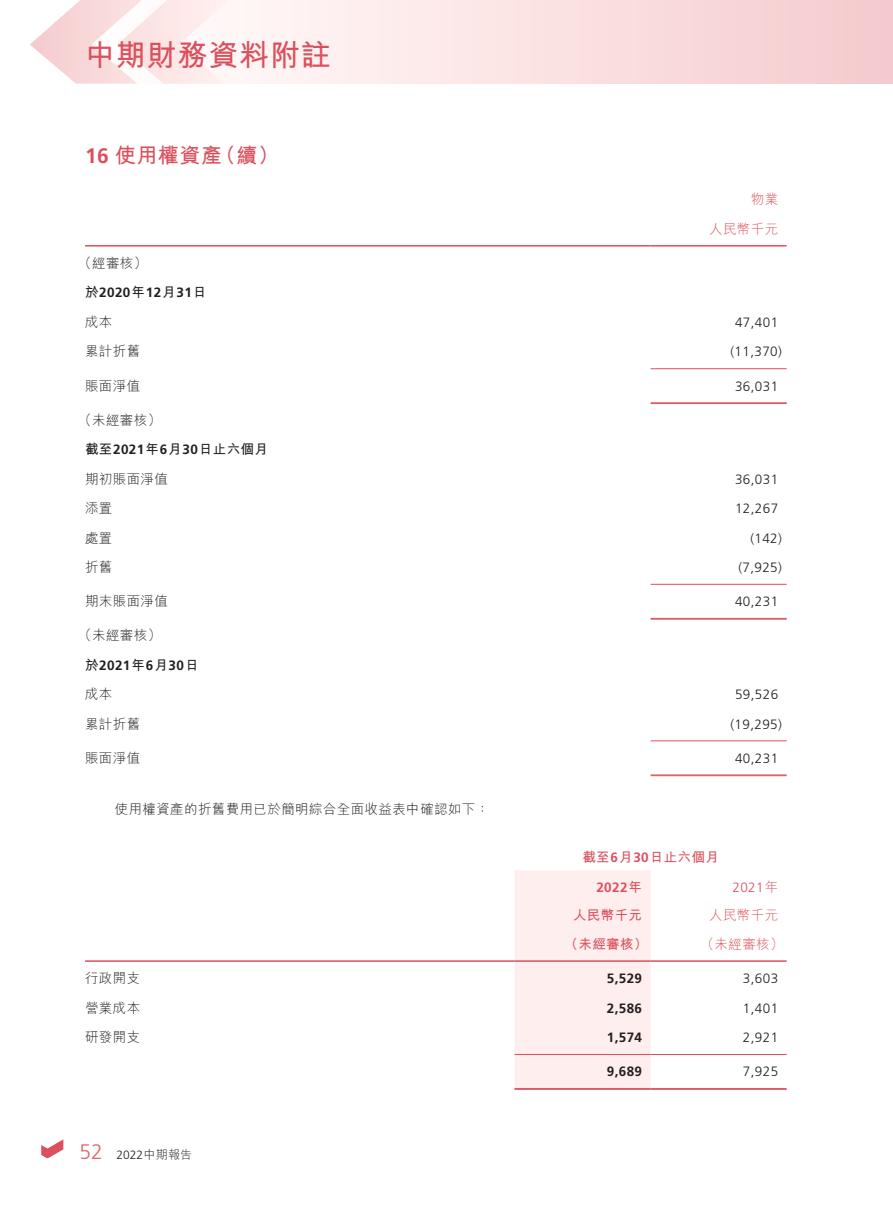
<style>
.page{position:relative;width:893px;height:1212px;background:#fff}
.page>*{position:absolute;margin:0;border:0;box-sizing:border-box;transform-origin:0 0}
.t1{font:700 30px "M Hei HK";letter-spacing:.03em;color:#db505c}
.t2{font:700 21px "M Hei HK";letter-spacing:.03em;color:#db505c}
.t3{font:300 13.5px/29.5px "M Hei HK";letter-spacing:.03em;color:#231f20}
.t4{font:300 13.5px "Frutiger LT Std";letter-spacing:.03em;color:#231f20}
.t5{font:700 13.5px "Frutiger LT Std";letter-spacing:.03em;color:#231f20}
.t6{font:700 13.5px "M Hei HK";letter-spacing:.03em;color:#db505c}
.t7{font:300 13.5px/29.5px "M Hei HK";letter-spacing:.03em;color:#db505c;text-align:right}
.t8{font:700 13.5px "Frutiger LT Std";color:#db505c}
.t9{font:300 13.5px "Frutiger LT Std";color:#db505c}
.t10{font:300 12px "Frutiger LT Std";color:#231f20}
.s1{font-family:"Frutiger LT Std"}
.s2{font-family:"M Hei HK"}
.s3{font-weight:700}
.s4{font-family:"Frutiger LT Std";font-weight:700}
.s5{font-size:21px;color:#e2646b}
</style>
<div class="page">
<svg style="left:261px;top:0;width:632px;height:84px"></svg>
<svg style="left:30px;top:0;width:198px;height:84px"></svg>
<svg style="left:41px;top:1139px;width:22px;height:19px"></svg>
<hr style="left:85px;top:245px;width:566px;height:2px;background:#db505c">
<hr style="left:651px;top:245px;width:136px;height:2px;background:#db505c">
<hr style="left:651px;top:368px;width:136px;height:1px;background:#db505c">
<hr style="left:651px;top:402px;width:136px;height:1px;background:#db505c">
<hr style="left:651px;top:403px;width:136px;height:1px;background:#db505c">
<hr style="left:651px;top:584px;width:136px;height:1px;background:#db505c">
<hr style="left:651px;top:618px;width:136px;height:1px;background:#db505c">
<hr style="left:651px;top:619px;width:136px;height:1px;background:#db505c">
<hr style="left:651px;top:740px;width:136px;height:1px;background:#db505c">
<hr style="left:651px;top:775px;width:136px;height:1px;background:#db505c">
<div style="left:515px;top:870px;width:136px;height:218px;background:#fee"></div>
<hr style="left:85px;top:960px;width:429px;height:2px;background:#db505c">
<hr style="left:514px;top:960px;width:137px;height:2px;background:#db505c">
<hr style="left:651px;top:960px;width:136px;height:2px;background:#db505c">
<hr style="left:514px;top:1054px;width:137px;height:1px;background:#db505c">
<hr style="left:651px;top:1054px;width:136px;height:1px;background:#db505c">
<hr style="left:514px;top:1088px;width:137px;height:1px;background:#db505c">
<hr style="left:514px;top:1089px;width:137px;height:1px;background:#db505c">
<hr style="left:651px;top:1088px;width:136px;height:1px;background:#db505c">
<hr style="left:651px;top:1089px;width:136px;height:1px;background:#db505c">
<h1 class="t1" style="left:85px;top:33px;width:247px">中期財務資料附註</h1>
<h2 class="t2" style="left:85px;top:140px;width:195px"><span class="s1">16</span> 使用權資產（續）</h2>
<p class="t7" style="left:709px;top:184px;width:71px">物業<br>人民幣千元</p>
<p class="t3" style="left:78px;top:248px;width:71px">（經審核）</p>
<p class="t5" style="left:85px;top:285px;width:123px"><span class="s2">於</span>2020<span class="s2">年</span>12<span class="s2">月</span>31<span class="s2">日</span></p>
<p class="t3" style="left:85px;top:307px;width:29px">成本</p>
<p class="t4" style="left:735px;top:315px;width:45px">47,401</p>
<p class="t3" style="left:85px;top:336px;width:57px">累計折舊</p>
<p class="t4" style="left:730px;top:344px;width:53px">(11,370)</p>
<p class="t3" style="left:85px;top:371px;width:57px">賬面淨值</p>
<p class="t4" style="left:735px;top:378px;width:45px">36,031</p>
<p class="t3" style="left:85px;top:405px;width:184px;text-indent:-7px">（未經審核）<br><span class="s3">截至</span><span class="s4">2021</span><span class="s3">年</span><span class="s4">6</span><span class="s3">月</span><span class="s4">30</span><span class="s3">日止六個月</span>期初賬面淨值</p>
<p class="t4" style="left:735px;top:471px;width:45px">36,031</p>
<p class="t3" style="left:85px;top:493px;width:29px">添置</p>
<p class="t4" style="left:735px;top:501px;width:45px">12,267</p>
<p class="t3" style="left:85px;top:523px;width:29px">處置</p>
<p class="t4" style="left:750px;top:530px;width:33px">(142)</p>
<p class="t3" style="left:85px;top:552px;width:29px">折舊</p>
<p class="t4" style="left:738px;top:560px;width:45px">(7,925)</p>
<p class="t3" style="left:85px;top:586px;width:84px">期末賬面淨值</p>
<p class="t4" style="left:735px;top:594px;width:45px">40,231</p>
<p class="t3" style="left:78px;top:620px;width:84px">（未經審核）</p>
<p class="t5" style="left:85px;top:657px;width:115px"><span class="s2">於</span>2021<span class="s2">年</span>6<span class="s2">月</span>30<span class="s2">日</span></p>
<p class="t3" style="left:85px;top:679px;width:29px">成本</p>
<p class="t4" style="left:735px;top:687px;width:45px">59,526</p>
<p class="t3" style="left:85px;top:709px;width:57px">累計折舊</p>
<p class="t4" style="left:730px;top:716px;width:53px">(19,295)</p>
<p class="t3" style="left:85px;top:743px;width:57px">賬面淨值</p>
<p class="t4" style="left:735px;top:750px;width:45px">40,231</p>
<p class="t3" style="left:115px;top:794px;width:376px">使用權資產的折舊費用已於簡明綜合全面收益表中確認如下：</p>
<p class="t6" style="left:582px;top:847px;width:138px">截至<span class="s1">6</span>月<span class="s1">30</span>日止六個月</p>
<p class="t8" style="left:596px;top:879px;width:47px">2022<span class="s2">年</span></p>
<p class="t9" style="left:732px;top:879px;width:47px">2021<span class="s2">年</span></p>
<p class="t6" style="left:573px;top:905px;width:71px">人民幣千元</p>
<p class="t7" style="left:709px;top:900px;width:71px">人民幣千元</p>
<p class="t6" style="left:565px;top:934px;width:84px">（未經審核）</p>
<p class="t7" style="left:701px;top:929px;width:84px">（未經審核）</p>
<p class="t3" style="left:85px;top:963px;width:57px">行政開支</p>
<p class="t5" style="left:607px;top:970px;width:37px">5,529</p>
<p class="t4" style="left:743px;top:971px;width:37px">3,603</p>
<p class="t3" style="left:85px;top:993px;width:57px">營業成本</p>
<p class="t5" style="left:607px;top:1000px;width:37px">2,586</p>
<p class="t4" style="left:743px;top:1000px;width:37px">1,401</p>
<p class="t3" style="left:85px;top:1022px;width:57px">研發開支</p>
<p class="t5" style="left:607px;top:1029px;width:37px">1,574</p>
<p class="t4" style="left:743px;top:1030px;width:37px">2,921</p>
<p class="t5" style="left:607px;top:1064px;width:37px">9,689</p>
<p class="t4" style="left:743px;top:1064px;width:37px">7,925</p>
<p class="t10" style="left:79px;top:1147px;width:114px"><span class="s5">52</span> 2022<span class="s2">中期報告</span></p>
</div>
